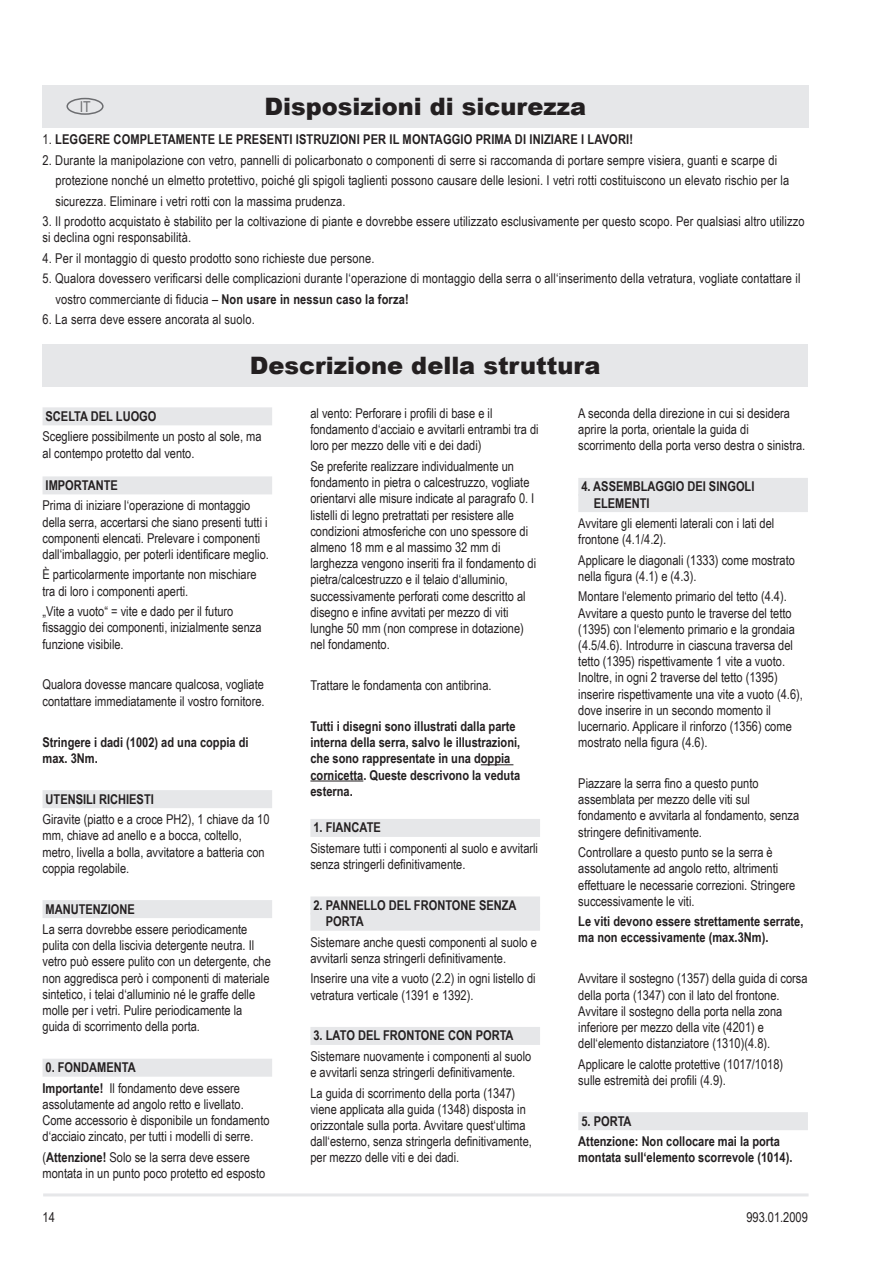
<style>
.page{position:relative;width:893px;height:1263px;background:#fff}
.page>*{position:absolute;margin:0;border:0;box-sizing:border-box;transform-origin:0 0}
.t1{font:900 24px "Arial";color:#231f20}
.t2{font:15px "Arial Narrow";color:#6c6d70}
.t3{font:13.5px/16.2px "Arial Narrow";color:#231f20}
.t4{font:700 13.5px/16.2px "Arial Narrow";color:#231f20}
.s1{font-weight:400}
.s2{font-weight:700}
</style>
<div class="page">
<hr style="left:43px;top:1193px;width:766px;height:3px;background:#e6e7e9">
<div style="left:43px;top:407px;width:229px;height:18px;background:#e6e7e9"></div>
<div style="left:43px;top:476px;width:229px;height:18px;background:#e6e7e9"></div>
<div style="left:43px;top:790px;width:229px;height:18px;background:#e6e7e9"></div>
<div style="left:43px;top:900px;width:229px;height:18px;background:#e6e7e9"></div>
<div style="left:43px;top:1059px;width:229px;height:18px;background:#e6e7e9"></div>
<hr style="left:481px;top:764px;width:32px;height:1px;background:#231f20">
<hr style="left:310px;top:780px;width:53px;height:1px;background:#231f20">
<div style="left:310px;top:819px;width:230px;height:18px;background:#e6e7e9"></div>
<div style="left:310px;top:896px;width:230px;height:18px;background:#e6e7e9"></div>
<div style="left:310px;top:913px;width:230px;height:18px;background:#e6e7e9"></div>
<div style="left:310px;top:1027px;width:230px;height:18px;background:#e6e7e9"></div>
<div style="left:578px;top:478px;width:230px;height:18px;background:#e6e7e9"></div>
<div style="left:578px;top:494px;width:230px;height:18px;background:#e6e7e9"></div>
<div style="left:578px;top:1112px;width:230px;height:18px;background:#e6e7e9"></div>
<div style="left:43px;top:344px;width:765px;height:43px;background:#e6e7e9"></div>
<div style="left:43px;top:85px;width:765px;height:43px;background:#e6e7e9"></div>
<div style="left:66px;top:98px;width:38px;height:17px;border:2px solid #6c6d70;border-radius:50%"></div>
<h1 class="t1" style="left:219px;top:89px;width:414px">SICHERHEITSVORKEHRUNGEN</h1>
<p class="t2" style="left:80px;top:95px;width:12px">IT</p>
<h1 class="t1" style="left:264px;top:89px;width:323px">Disposizioni di sicurezza</h1>
<p class="t4" style="left:43px;top:131px;width:81px"><span class="s1">1.</span> LEGGERE COM</p>
<p class="t4" style="left:140px;top:131px;width:16px">PLETAME</p>
<p class="t4" style="left:193px;top:131px;width:442px">NTE LE PRESENTI ISTRUZIONI PER IL MONTAGGIO PRIMA DI INIZIARE I LAVORI!</p>
<p class="t3" style="left:55px;top:149px;width:735px;line-height:20.4px;text-indent:-13px">2. Durante la manipolazione con vetro, pannelli di policarbonato o componenti di serre si raccomanda di portare sempre visiera, guanti e scarpe di protezione nonché un elmetto protettivo, poiché gli spigoli taglienti possono causare delle lesioni. I vetri rotti costituiscono un elevato rischio per la sicurezza. Eliminare i vetri rotti con la massima prudenza.</p>
<p class="t3" style="left:43px;top:213px;width:764px">3. Il prodotto acquistato è stabilito per la coltivazione di piante e dovrebbe essere utilizzato esclusivamente per questo scopo. Per qualsiasi altro utilizzo si declina ogni responsabilità.</p>
<p class="t3" style="left:43px;top:250px;width:333px">4. Per il montaggio di questo prodotto sono richieste due persone.</p>
<p class="t3" style="left:55px;top:268px;width:747px;line-height:20.4px;text-indent:-13px">5. Qualora dovessero verificarsi delle complicazioni durante l‘operazione di montaggio della serra o all‘inserimento della vetratura, vogliate contattare il vostro commerciante di fiducia – <span class="s2">Non usare in nessun caso la forza!</span></p>
<p class="t3" style="left:43px;top:311px;width:214px">6. La serra deve essere ancorata al suolo.</p>
<h1 class="t1" style="left:250px;top:348px;width:352px">Descrizione della struttura</h1>
<p class="t4" style="left:46px;top:407px;width:16px">SCELTA</p>
<p class="t4" style="left:91px;top:407px;width:66px">DEL LUOGO</p>
<p class="t3" style="left:43px;top:428px;width:221px">Scegliere possibilmente un posto al sole, ma al contempo protetto dal vento.</p>
<p class="t4" style="left:46px;top:476px;width:66px">IMPORTANTE</p>
<p class="t3" style="left:43px;top:497px;width:228px">Prima di iniziare l‘operazione di montaggio della serra, accertarsi che siano presenti tutti i componenti elencati. Prelevare i componenti dall‘imballaggio, per poterli identificare meglio.</p>
<p class="t3" style="left:43px;top:566px;width:216px">È particolarmente importante non mischiare tra di loro i componenti aperti.</p>
<p class="t3" style="left:43px;top:603px;width:221px">„Vite a vuoto“ = vite e dado per il futuro fissaggio dei componenti, inizialmente senza funzione visibile.</p>
<p class="t3" style="left:43px;top:676px;width:224px">Qualora dovesse mancare qualcosa, vogliate contattare immediatamente il vostro fornitore.</p>
<p class="t4" style="left:43px;top:733px;width:208px">Stringere i dadi (1002) ad una coppia di max. 3Nm.</p>
<p class="t4" style="left:46px;top:790px;width:110px">UTENSILI RICHIESTI</p>
<p class="t3" style="left:43px;top:811px;width:229px">Giravite (piatto e a croce PH2), 1 chiave da 10 mm, chiave ad anello e a bocca, coltello, metro, livella a bolla, avvitatore a batteria con coppia regolabile.</p>
<p class="t4" style="left:46px;top:900px;width:89px">MANUTENZIONE</p>
<p class="t3" style="left:43px;top:921px;width:230px">La serra dovrebbe essere periodicamente pulita con della liscivia detergente neutra. Il vetro può essere pulito con un detergente, che non aggredisca però i componenti di materiale sintetico, i telai d‘alluminio né le graffe delle molle per i vetri. Pulire periodicamente la guida di scorrimento della porta.</p>
<p class="t4" style="left:43px;top:1056px;width:199px;line-height:20.4px">0. FONDAMENTA<br>Importante! <span class="s1">Il fondamento deve essere</span></p>
<p class="t3" style="left:43px;top:1095px;width:229px">assolutamente ad angolo retto e livellato.<br>Come accessorio è disponibile un fondamento d‘acciaio zincato, per tutti i modelli di serre.</p>
<p class="t3" style="left:43px;top:1148px;width:224px">(<span class="s2">Attenzione!</span> Solo se la serra deve essere montata in un punto poco protetto ed esposto</p>
<p class="t3" style="left:43px;top:1208px;width:14px">14</p>
<p class="t3" style="left:310px;top:405px;width:230px">al vento: Perforare i profili di base e il fondamento d‘acciaio e avvitarli entrambi tra di loro per mezzo delle viti e dei dadi)</p>
<p class="t3" style="left:310px;top:458px;width:227px">Se preferite realizzare individualmente un fondamento in pietra o calcestruzzo, vogliate orientarvi alle misure indicate al paragrafo 0. I listelli di legno pretrattati per resistere alle condizioni atmosferiche con uno spessore di almeno 18 mm e al massimo 32 mm di larghezza vengono inseriti fra il fondamento di pietra/calcestruzzo e il telaio d‘alluminio, successivamente perforati come descritto al disegno e infine avvitati per mezzo di viti lunghe 50 mm (non comprese in dotazione) nel fondamento.</p>
<p class="t3" style="left:310px;top:677px;width:183px">Trattare le fondamenta con antibrina.</p>
<p class="t4" style="left:310px;top:717px;width:211px">Tutti i disegni sono illustrati dalla parte interna della serra, salvo le illustrazioni, che sono rappresentate in una doppia cornicetta. Queste descrivono la veduta esterna.</p>
<p class="t4" style="left:313px;top:819px;width:47px">1. FIANCATE</p>
<p class="t3" style="left:310px;top:839px;width:229px">Sistemare tutti i componenti al suolo e avvitarli senza stringerli definitivamente.</p>
<p class="t4" style="left:313px;top:896px;width:51px">2. PANNELLO</p>
<p class="t4" style="left:389px;top:896px;width:119px">DEL FRONTONE SENZA</p>
<p class="t4" style="left:326px;top:913px;width:32px">PORTA</p>
<p class="t3" style="left:310px;top:933px;width:228px">Sistemare anche questi componenti al suolo e avvitarli senza stringerli definitivamente.</p>
<p class="t3" style="left:310px;top:970px;width:227px">Inserire una vite a vuoto (2.2) in ogni listello di vetratura verticale (1391 e 1392).</p>
<p class="t4" style="left:313px;top:1027px;width:21px">3. LATO</p>
<p class="t4" style="left:358px;top:1027px;width:150px">DEL FRONTONE CON PORTA</p>
<p class="t3" style="left:310px;top:1047px;width:222px">Sistemare nuovamente i componenti al suolo e avvitarli senza stringerli definitivamente.</p>
<p class="t3" style="left:310px;top:1084px;width:223px">La guida di scorrimento della porta (1347) viene applicata alla guida (1348) disposta in orizzontale sulla porta. Avvitare quest‘ultima dall‘esterno, senza stringerla definitivamente, per mezzo delle viti e dei dadi.</p>
<p class="t3" style="left:578px;top:405px;width:229px">A seconda della direzione in cui si desidera aprire la porta, orientale la guida di scorrimento della porta verso destra o sinistra.</p>
<p class="t4" style="left:594px;top:478px;width:162px;text-indent:-12px">4. ASSEMBLAGGIO DEI SINGOLI<br>ELEME</p>
<p class="t4" style="left:632px;top:494px;width:19px">NTI</p>
<p class="t3" style="left:578px;top:515px;width:198px">Avvitare gli elementi laterali con i lati del frontone (4.1/4.2).</p>
<p class="t3" style="left:578px;top:551px;width:218px">Applicare le diagonali (1333) come mostrato nella figura (4.1) e (4.3).</p>
<p class="t3" style="left:578px;top:588px;width:226px">Montare l‘elemento primario del tetto (4.4).<br>Avvitare a questo punto le traverse del tetto (1395) con l‘elemento primario e la grondaia (4.5/4.6). Introdurre in ciascuna traversa del tetto (1395) rispettivamente 1 vite a vuoto.<br>Inoltre, in ogni 2 traverse del tetto (1395) inserire rispettivamente una vite a vuoto (4.6), dove inserire in un secondo momento il lucernario. Applicare il rinforzo (1356) come mostrato nella figura (4.6).</p>
<p class="t3" style="left:578px;top:775px;width:222px">Piazzare la serra fino a questo punto assemblata per mezzo delle viti sul fondamento e avvitarla al fondamento, senza stringere definitivamente.</p>
<p class="t3" style="left:578px;top:844px;width:219px">Controllare a questo punto se la serra è assolutamente ad angolo retto, altrimenti effettuare le necessarie correzioni. Stringere successivamente le viti.</p>
<p class="t4" style="left:578px;top:913px;width:227px">Le viti devono essere strettamente serrate, ma non eccessivamente (max.3Nm).</p>
<p class="t3" style="left:578px;top:970px;width:231px">Avvitare il sostegno (1357) della guida di corsa della porta (1347) con il lato del frontone.<br>Avvitare il sostegno della porta nella zona inferiore per mezzo della vite (4201) e dell‘elemento distanziatore (1310)(4.8).</p>
<p class="t3" style="left:578px;top:1055px;width:206px">Applicare le calotte protettive (1017/1018) sulle estremità dei profili (4.9).</p>
<p class="t4" style="left:578px;top:1110px;width:203px;line-height:20.4px">5. PORTA<br>Attenzione: Non collocare mai la porta</p>
<p class="t4" style="left:578px;top:1149px;width:216px">montata sull‘elemento scorrevole (1014).</p>
<p class="t3" style="left:746px;top:1208px;width:63px">993.01.2009</p>
</div>
